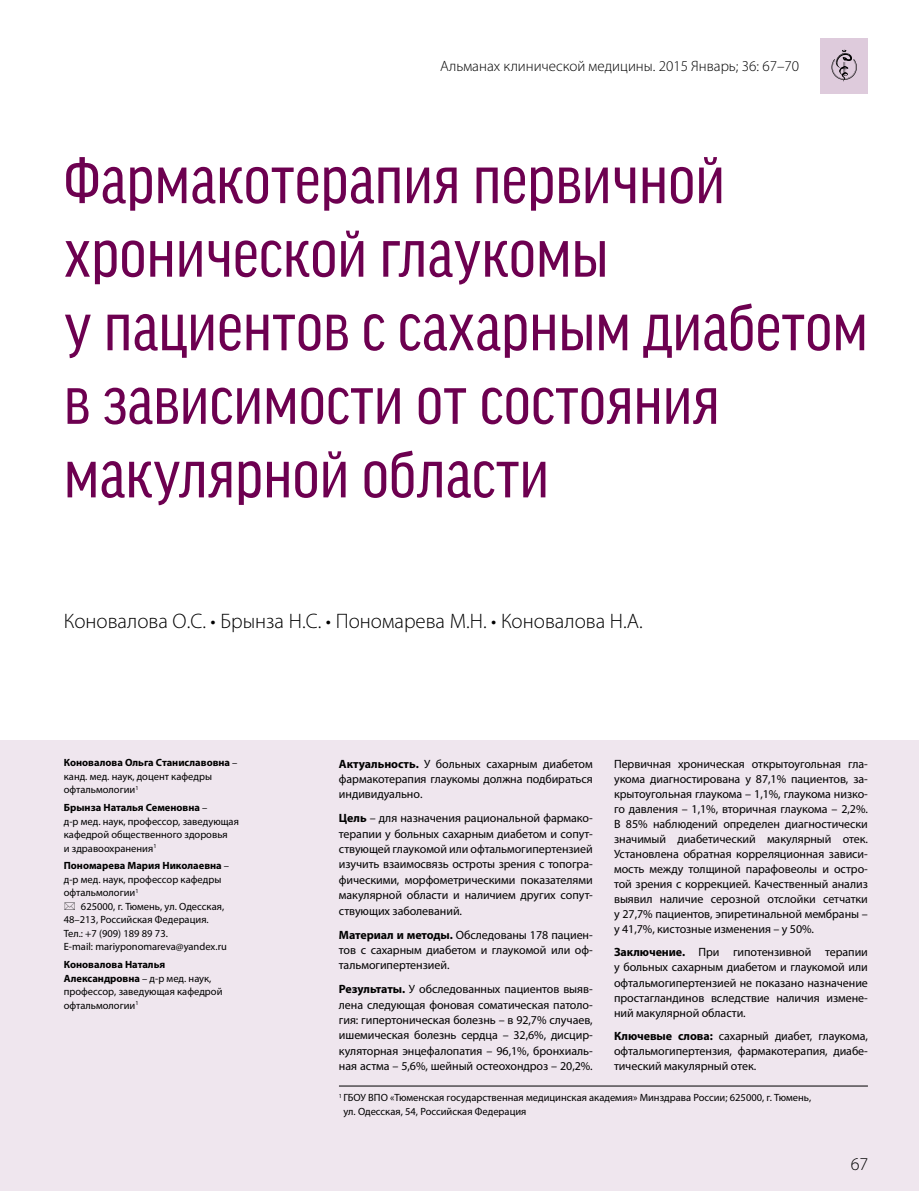
<style>
.page{position:relative;width:919px;height:1191px;background:#fff}
.page>*{position:absolute;margin:0;border:0;box-sizing:border-box;transform-origin:0 0}
.t1{font:condensed 70.5px/73.5px "Good Headline Pro";color:#6d0050}
.t2{font:300 21px "Myriad Pro";color:#000}
.t3{font:300 18px "Myriad Pro";color:#000}
.t4{font:300 15px "Myriad Pro";color:#000}
.t5{font:12px/15px "Myriad Pro";letter-spacing:-.005em;color:#000;text-align:justify}
.t6{font:10.5px/13.5px "Myriad Pro";color:#000}
.s1{font-weight:700}
</style>
<div class="page">
<div style="left:0;top:740px;width:918px;height:451px;background:#efe6ee"></div>
<hr style="left:339px;top:1085px;width:528px;height:1px;background:#000">
<div style="left:820px;top:38px;width:47px;height:55px;background:#decbdc"></div>
<svg style="left:831px;top:50px;width:25px;height:32px"></svg>
<p class="t4" style="left:440px;top:57px;width:360px">Альманах клинической медицины. 2015 Январь; 36: 67–70</p>
<h1 class="t1" style="left:64px;top:144px;width:805px">Фармакотерапия первичной хронической глаукомы<br>у пациентов с сахарным диабетом в зависимости от состояния макулярной области</h1>
<h2 class="t2" style="left:64px;top:608px;width:580px">Коновалова О.С. • Брынза Н.С. • Пономарева М.Н. • Коновалова Н.А.</h2>
<p class="t6" style="left:64px;top:756px;width:175px"><span class="s1">Коновалова Ольга Станиславовна</span> – канд. мед. наук, доцент кафедры офтальмологии<sup>1</sup></p>
<p class="t6" style="left:64px;top:800px;width:177px"><span class="s1">Брынза Наталья Семеновна</span> –<br>д-р мед. наук, профессор, заведующая кафедрой общественного здоровья<br>и здравоохранения<sup>1</sup></p>
<p class="t6" style="left:64px;top:859px;width:167px"><span class="s1">Пономарева Мария Николаевна</span> – д-р мед. наук, профессор кафедры офтальмологии<sup>1</sup></p>
<p class="t6" style="left:64px;top:899px;width:164px;text-indent:17px">625000, г. Тюмень, ул. Одесская,<br>48–213, Российская Федерация.<br>Тел.: +7 (909) 189 89 73.<br>E-mail: mariyponomareva@yandex.ru</p>
<p class="t6" style="left:64px;top:957px;width:160px"><span class="s1">Коновалова Наталья<br>Александровна</span> – д-р мед. наук, профессор, заведующая кафедрой офтальмологии<sup>1</sup></p>
<p class="t5" style="left:339px;top:755px;width:255px;line-height:15.5px"><span class="s1">Актуальность.</span> У больных сахарным диабетом фармакотерапия глаукомы должна подбираться индивидуально.</p>
<p class="t5" style="left:339px;top:810px;width:255px;line-height:15.5px"><span class="s1">Цель</span> – для назначения рациональной фармако&shy;терапии у больных сахарным диабетом и сопут&shy;ствующей глаукомой или офтальмогипертензией изучить взаимосвязь остроты зрения с топогра&shy;фическими, морфометрическими показателями макулярной области и наличием других сопут&shy;ствующих заболеваний.</p>
<p class="t5" style="left:339px;top:926px;width:255px;line-height:15.5px"><span class="s1">Материал и методы.</span> Обследованы 178 пациен&shy;тов с сахарным диабетом и глаукомой или оф&shy;тальмогипертензией.</p>
<p class="t5" style="left:339px;top:981px;width:255px;line-height:15.5px"><span class="s1">Результаты.</span> У обследованных пациентов выяв&shy;лена следующая фоновая соматическая патоло&shy;гия: гипертоническая болезнь – в 92,7% случаев, ишемическая болезнь сердца – 32,6%, дисцир&shy;куляторная энцефалопатия – 96,1%, бронхиаль&shy;ная астма – 5,6%, шейный остеохондроз – 20,2%.</p>
<p class="t5" style="left:614px;top:756px;width:255px">Первичная хроническая открытоугольная гла&shy;укома диагностирована у 87,1% пациентов, за&shy;крытоугольная глаукома – 1,1%, глаукома низко&shy;го давления – 1,1%, вторичная глаукома – 2,2%.<br>В 85% наблюдений определен диагностически значимый диабетический макулярный отек.<br>Установлена обратная корреляционная зависи&shy;мость между толщиной парафовеолы и остро&shy;той зрения с коррекцией. Качественный анализ выявил наличие серозной отслойки сетчатки у 27,7% пациентов, эпиретинальной мембраны – у 41,7%, кистозные изменения – у 50%.</p>
<p class="t5" style="left:614px;top:944px;width:255px"><span class="s1">Заключение.</span> При гипотензивной терапии у больных сахарным диабетом и глаукомой или офтальмогипертензией не показано назначение простагландинов вследствие наличия измене&shy;ний макулярной области.</p>
<p class="t5" style="left:614px;top:1028px;width:255px"><span class="s1">Ключевые слова:</span> сахарный диабет, глаукома, офтальмогипертензия, фармакотерапия, диабе&shy;тический макулярный отек.</p>
<p class="t6" style="left:343px;top:1090px;width:469px;text-indent:-4px"><sup>1</sup> ГБОУ ВПО «Тюменская государственная медицинская академия» Минздрава России; 625000, г. Тюмень, ул. Одесская, 54, Российская Федерация</p>
<h3 class="t3" style="left:850px;top:1153px;width:19px">67</h3>
</div>
